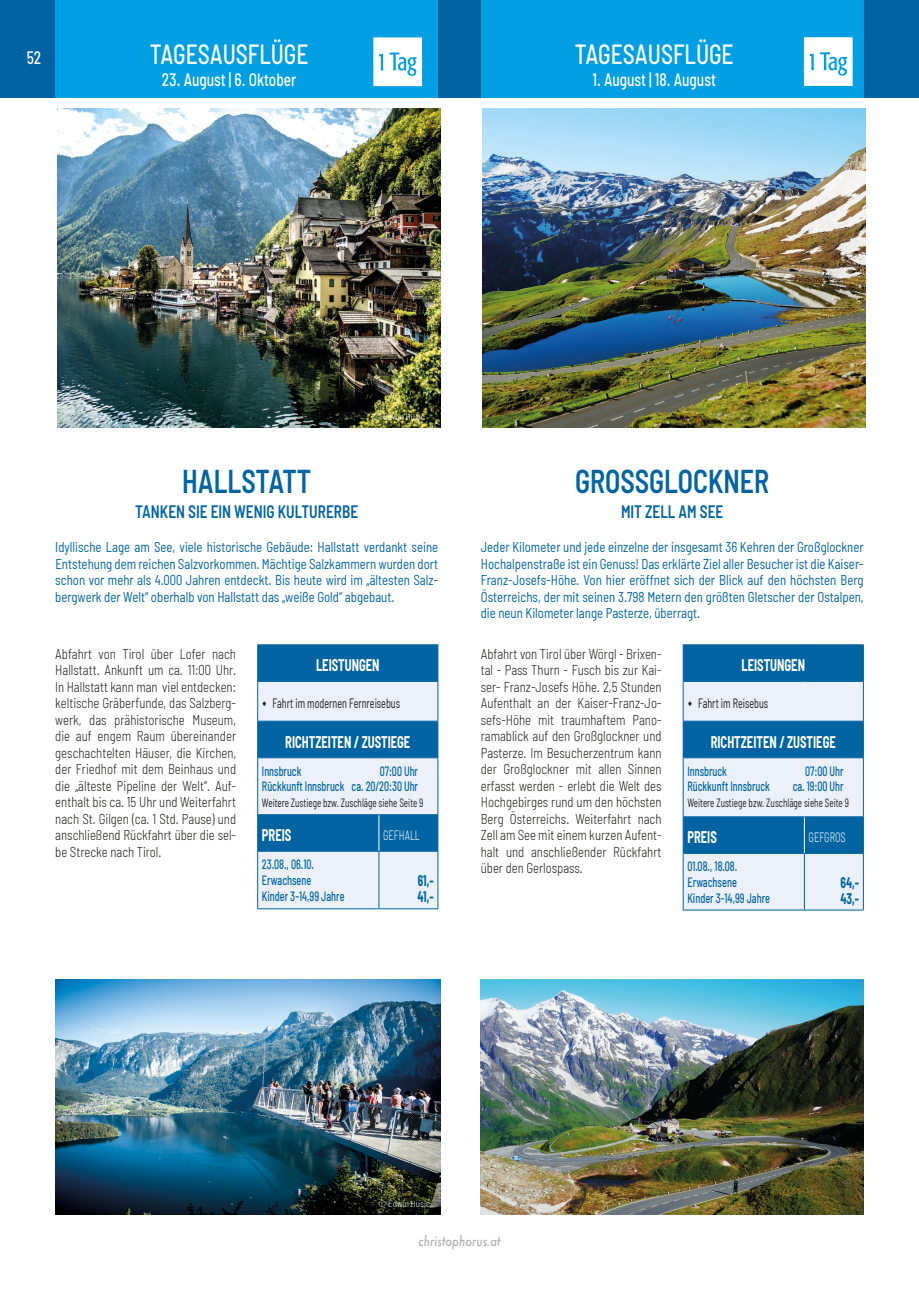
<style>
.page{position:relative;width:919px;height:1289px;background:#fff}
.page>*{position:absolute;margin:0;border:0;box-sizing:border-box;transform-origin:0 0}
.t1{font:600 semi-condensed 33px "Barlow";color:#0064a3;scale:.85 1}
.t2{font:500 semi-condensed 27.75px "Barlow";color:#fff;scale:.85 1}
.t3{font:500 semi-condensed 18px "Barlow";color:#fff;scale:.85 1}
.t4{font:600 semi-condensed 18px "Barlow";color:#0064a3;scale:.85 1}
.t5{font:700 semi-condensed 16.5px "Barlow";color:#fff;scale:.76 1}
.t6{font:italic 500 15px "Futura T";color:#b2b2b2;scale:.85 1}
.t7{font:700 semi-condensed 15px/15.8px "Barlow";letter-spacing:-.005em;color:#0064a3;scale:.76 1}
.t8{font:300 semi-condensed 14.25px/16.5px "Barlow";color:#1d1d1b;text-align:justify;scale:.9 1}
.t9{font:semi-condensed 14.25px/16.5px "Barlow";color:#0064a3;text-align:justify;scale:.9 1}
.t10{font:500 semi-condensed 13.5px/15.8px "Barlow";color:#0064a3;text-align:right;scale:.75 1}
.t11{font:500 semi-condensed 13.5px/15.8px "Barlow";color:#0064a3;scale:.76 1}
.t12{font:semi-condensed 13.5px "Barlow";color:#1d1d1b;scale:.75 1}
.t13{font:300 semi-condensed 13.5px "Barlow";color:#fff;scale:.76 1}
.t14{font:semi-condensed 12px "Barlow";color:#1d1d1b;scale:.76 1}
.t15{font:300 semi-condensed 9px "Barlow";color:#fff}
</style>
<div class="page">
<div style="left:0;top:0;width:918px;height:98px;background:#0064a3"></div>
<div style="left:55px;top:0;width:383px;height:98px;background:#009fe3"></div>
<div style="left:480px;top:0;width:383px;height:98px;background:#009fe3"></div>
<svg style="left:373px;top:37px;width:49px;height:49px;background:#e0f3fb"></svg>
<svg style="left:803px;top:37px;width:49px;height:49px;background:#def2fb"></svg>
<img style="left:483px;top:108px;width:382px;height:319px">
<img style="left:57px;top:108px;width:383px;height:319px">
<img style="left:55px;top:979px;width:385px;height:235px">
<hr style="left:257px;top:644px;width:122px;height:1px;background:#0064a3">
<hr style="left:257px;top:645px;width:1px;height:36px;background:#0064a3">
<hr style="left:257px;top:681px;width:1px;height:40px;background:#0064a3">
<hr style="left:257px;top:721px;width:1px;height:36px;background:#0064a3">
<hr style="left:257px;top:757px;width:1px;height:57px;background:#0064a3">
<hr style="left:257px;top:814px;width:1px;height:37px;background:#0064a3">
<hr style="left:257px;top:851px;width:1px;height:57px;background:#0064a3">
<hr style="left:257px;top:908px;width:122px;height:1px;background:#0064a3">
<hr style="left:379px;top:908px;width:59px;height:1px;background:#0064a3">
<hr style="left:682px;top:644px;width:122px;height:1px;background:#0064a3">
<hr style="left:682px;top:645px;width:1px;height:36px;background:#0064a3">
<hr style="left:863px;top:645px;width:1px;height:36px;background:#0064a3">
<hr style="left:682px;top:681px;width:1px;height:40px;background:#0064a3">
<hr style="left:863px;top:681px;width:1px;height:40px;background:#0064a3">
<hr style="left:682px;top:721px;width:1px;height:36px;background:#0064a3">
<hr style="left:863px;top:721px;width:1px;height:36px;background:#0064a3">
<hr style="left:682px;top:757px;width:1px;height:59px;background:#0064a3">
<hr style="left:863px;top:757px;width:1px;height:59px;background:#0064a3">
<hr style="left:682px;top:816px;width:1px;height:37px;background:#0064a3">
<hr style="left:863px;top:816px;width:1px;height:37px;background:#0064a3">
<hr style="left:682px;top:853px;width:1px;height:56px;background:#0064a3">
<hr style="left:863px;top:853px;width:1px;height:56px;background:#0064a3">
<hr style="left:682px;top:909px;width:122px;height:1px;background:#0064a3">
<img style="left:480px;top:979px;width:383px;height:235px">
<svg style="left:258px;top:644px;width:180px;height:264px;background:#86b4d3"></svg>
<svg style="left:683px;top:644px;width:180px;height:266px;background:#86b4d4"></svg>
<p class="t3" style="left:27px;top:46px;width:19px">52</p>
<h2 class="t2" style="left:150px;top:36px;width:188px">TAGESAUSFLÜGE</h2>
<p class="t3" style="left:162px;top:69px;width:160px">23. August | 6. Oktober</p>
<h2 class="t2" style="left:574px;top:36px;width:188px">TAGESAUSFLÜGE</h2>
<p class="t3" style="left:592px;top:69px;width:147px">1. August | 18. August</p>
<p class="t15" style="left:373px;top:410px;width:53px">© Edwin Husic</p>
<h1 class="t1" style="left:182px;top:461px;width:153px">HALLSTATT</h1>
<p class="t4" style="left:135px;top:501px;width:264px">TANKEN SIE EIN WENIG KULTURERBE</p>
<p class="t9" style="left:55px;top:538px;width:427px">Idyllische Lage am See, viele historische Gebäude: Hallstatt verdankt seine Entstehung dem reichen Salzvorkommen. Mächtige Salzkammern wurden dort schon vor mehr als 4.000 Jahren entdeckt. Bis heute wird im „ältesten Salz&shy;bergwerk der Welt“ oberhalb von Hallstatt das „weiße Gold“ abgebaut.</p>
<p class="t8" style="left:55px;top:645px;width:202px">Abfahrt von Tirol über Lofer nach Hallstatt. Ankunft um ca. 11:00 Uhr.<br>In Hallstatt kann man viel entdecken: keltische Gräberfunde, das Salzberg&shy;werk, das prähistorische Museum, die auf engem Raum übereinander geschachtelten Häuser, die Kirchen, der Friedhof mit dem Beinhaus und die „älteste Pipeline der Welt“. Auf&shy;enthalt bis ca. 15 Uhr und Weiterfahrt nach St. Gilgen (ca. 1 Std. Pause) und anschließend Rückfahrt über die sel&shy;be Strecke nach Tirol.</p>
<p class="t5" style="left:316px;top:655px;width:85px">LEISTUNGEN</p>
<p class="t12" style="left:272px;top:694px;width:171px">Fahrt im modernen Fernreisebus</p>
<p class="t5" style="left:285px;top:731px;width:166px">RICHTZEITEN / ZUSTIEGE</p>
<p class="t10" style="left:262px;top:762px;width:54px">Innsbruck</p>
<p class="t10" style="left:262px;top:762px;width:210px">07:00 Uhr<br>Rückkunft Innsbruck ca. 20/20:30 Uhr</p>
<p class="t14" style="left:262px;top:795px;width:214px">Weitere Zustiege bzw. Zuschläge siehe Seite 9</p>
<p class="t5" style="left:262px;top:825px;width:40px">PREIS</p>
<p class="t13" style="left:383px;top:826px;width:50px">GEFHALL</p>
<p class="t11" style="left:262px;top:856px;width:110px">23.08., 06.10.<br>Erwachsene<br>Kinder 3-14,99 Jahre</p>
<p class="t7" style="left:417px;top:872px;width:23px">61,-<br>41,-</p>
<h1 class="t1" style="left:575px;top:461px;width:230px">GROSSGLOCKNER</h1>
<p class="t4" style="left:621px;top:501px;width:122px">MIT ZELL AM SEE</p>
<p class="t9" style="left:480px;top:538px;width:427px">Jeder Kilometer und jede einzelne der insgesamt 36 Kehren der Großglockner Hochalpenstraße ist ein Genuss! Das erklärte Ziel aller Besucher ist die Kaiser-Franz-Josefs-Höhe. Von hier eröffnet sich der Blick auf den höchsten Berg Österreichs, der mit seinen 3.798 Metern den größten Gletscher der Ostalpen, die neun Kilometer lange Pasterze, überragt.</p>
<p class="t8" style="left:480px;top:645px;width:202px">Abfahrt von Tirol über Wörgl - Brixen&shy;tal - Pass Thurn - Fusch bis zur Kai&shy;ser- Franz-Josefs Höhe. 2,5 Stunden Aufenthalt an der Kaiser-Franz-Jo&shy;sefs-Höhe mit traumhaftem Pano&shy;ramablick auf den Großglockner und Pasterze. Im Besucherzentrum kann der Großglockner mit allen Sinnen erfasst werden - erlebt die Welt des Hochgebirges rund um den höchsten Berg Österreichs. Weiterfahrt nach Zell am See mit einem kurzen Aufent&shy;halt und anschließender Rückfahrt über den Gerlospass.</p>
<p class="t5" style="left:741px;top:655px;width:85px">LEISTUNGEN</p>
<p class="t12" style="left:698px;top:694px;width:95px">Fahrt im Reisebus</p>
<p class="t5" style="left:710px;top:731px;width:166px">RICHTZEITEN / ZUSTIEGE</p>
<p class="t10" style="left:687px;top:762px;width:54px">Innsbruck</p>
<p class="t10" style="left:805px;top:762px;width:53px">07:00 Uhr</p>
<p class="t10" style="left:687px;top:778px;width:111px">Rückkunft Innsbruck</p>
<p class="t10" style="left:792px;top:778px;width:69px">ca. 19:00 Uhr</p>
<p class="t14" style="left:687px;top:795px;width:214px">Weitere Zustiege bzw. Zuschläge siehe Seite 9</p>
<p class="t5" style="left:687px;top:827px;width:40px">PREIS</p>
<p class="t13" style="left:808px;top:828px;width:50px">GEFGROS</p>
<p class="t11" style="left:687px;top:858px;width:110px">01.08., 18.08.<br>Erwachsene<br>Kinder 3-14,99 Jahre</p>
<p class="t7" style="left:840px;top:874px;width:26px">64,-<br>43,-</p>
<p class="t15" style="left:378px;top:1198px;width:53px">© Edwin Husic</p>
<p class="t6" style="left:418px;top:1232px;width:98px">christophorus.at</p>
</div>
